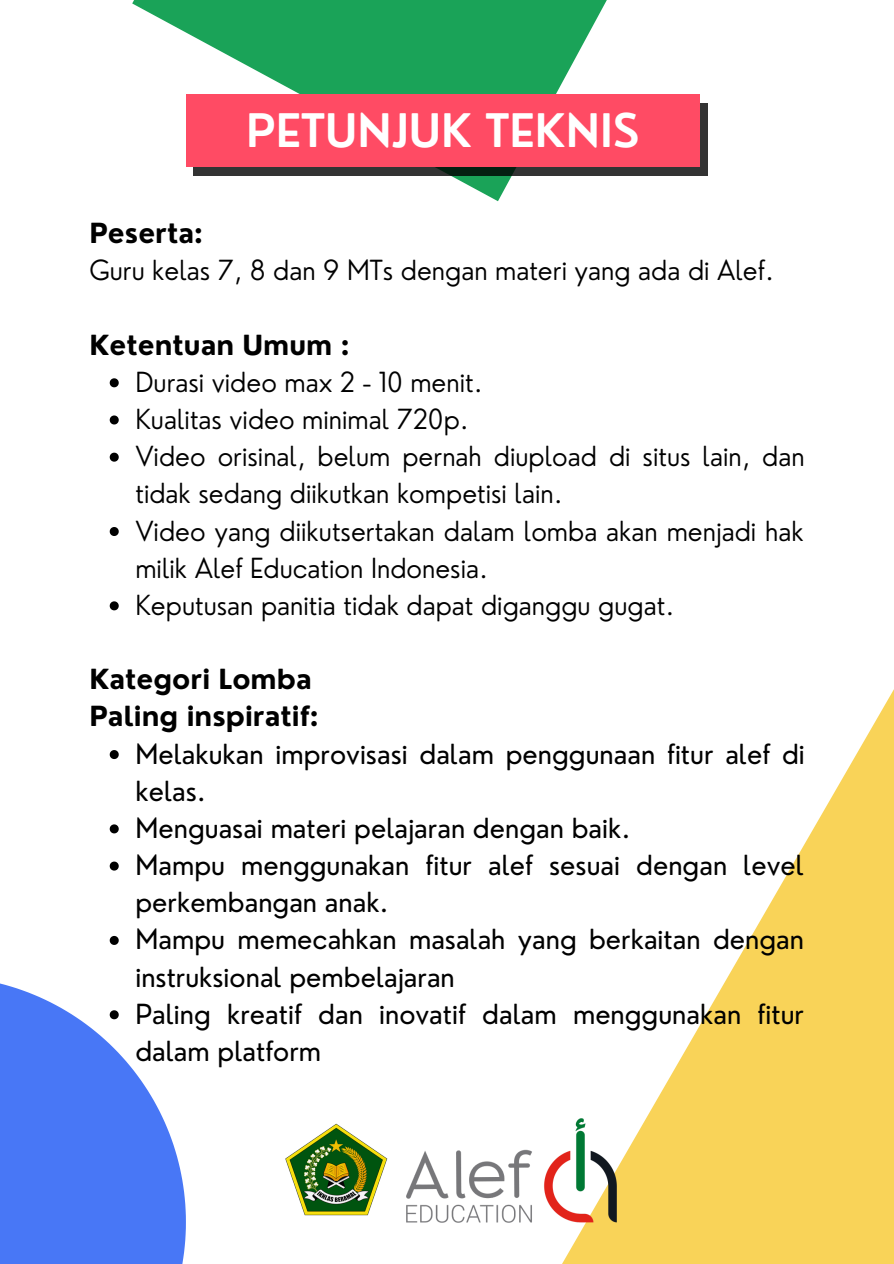
<style>
.page{position:relative;width:894px;height:1264px;background:#fff}
.page>*{position:absolute;margin:0;border:0;box-sizing:border-box;transform-origin:0 0}
.t1{font:600 45px "Nourd";color:#fff}
.t2{font:300 27px/37.2px "Nourd";color:#000}
.t3{font:27px/37.2px "Nourd";color:#000}
.t4{font:700 27px "Nourd";color:#000}
</style>
<div class="page">
<svg style="left:132px;top:0;width:563px;height:201px"></svg>
<svg style="left:414px;top:691px;width:479px;height:572px"></svg>
<svg style="left:193px;top:103px;width:515px;height:72px;background:#443334"></svg>
<div style="left:186px;top:94px;width:513px;height:72px;background:#ff4b64"></div>
<svg style="left:0;top:983px;width:186px;height:280px;fill:#4877f6"></svg>
<img style="left:407px;top:1118px;width:209px;height:103px">
<img style="left:285px;top:1123px;width:103px;height:93px">
<svg style="left:110px;top:378px;width:9px;height:9px"></svg>
<svg style="left:110px;top:415px;width:9px;height:9px"></svg>
<svg style="left:110px;top:452px;width:9px;height:9px"></svg>
<svg style="left:110px;top:527px;width:9px;height:9px"></svg>
<svg style="left:110px;top:601px;width:9px;height:9px"></svg>
<svg style="left:110px;top:750px;width:9px;height:9px"></svg>
<svg style="left:110px;top:824px;width:9px;height:9px"></svg>
<svg style="left:110px;top:861px;width:9px;height:9px"></svg>
<svg style="left:110px;top:935px;width:9px;height:9px"></svg>
<svg style="left:110px;top:1010px;width:9px;height:9px"></svg>
<p class="t1" style="left:246px;top:102px;width:394px">PETUNJUK TEKNIS</p>
<p class="t4" style="left:89px;top:216px;width:115px">Peserta:</p>
<p class="t2" style="left:89px;top:251px;width:686px">Guru kelas 7, 8 dan 9 MTs dengan materi yang ada di Alef.</p>
<p class="t4" style="left:89px;top:327px;width:261px">Ketentuan Umum :</p>
<p class="t2" style="left:135px;top:363px;width:349px">Durasi video max 2 - 10 menit.</p>
<p class="t2" style="left:135px;top:400px;width:335px">Kualitas video minimal 720p.</p>
<p class="t2" style="left:135px;top:437px;width:670px">Video orisinal, belum pernah diupload di situs lain, dan tidak sedang diikutkan kompetisi lain.</p>
<p class="t2" style="left:135px;top:512px;width:669px">Video yang diikutsertakan dalam lomba akan menjadi hak milik Alef Education Indonesia.</p>
<p class="t2" style="left:135px;top:586px;width:540px">Keputusan panitia tidak dapat diganggu gugat.</p>
<p class="t4" style="left:89px;top:662px;width:224px">Kategori Lomba</p>
<p class="t4" style="left:89px;top:699px;width:231px">Paling inspiratif:</p>
<p class="t3" style="left:135px;top:734px;width:670px">Melakukan improvisasi dalam penggunaan fitur alef di kelas.</p>
<p class="t3" style="left:135px;top:809px;width:496px">Menguasai materi pelajaran dengan baik.</p>
<p class="t3" style="left:135px;top:846px;width:669px">Mampu menggunakan fitur alef sesuai dengan level perkembangan anak.</p>
<p class="t3" style="left:135px;top:920px;width:670px">Mampu memecahkan masalah yang berkaitan dengan instruksional pembelajaran</p>
<p class="t3" style="left:135px;top:995px;width:670px">Paling kreatif dan inovatif dalam menggunakan fitur dalam platform</p>
</div>
